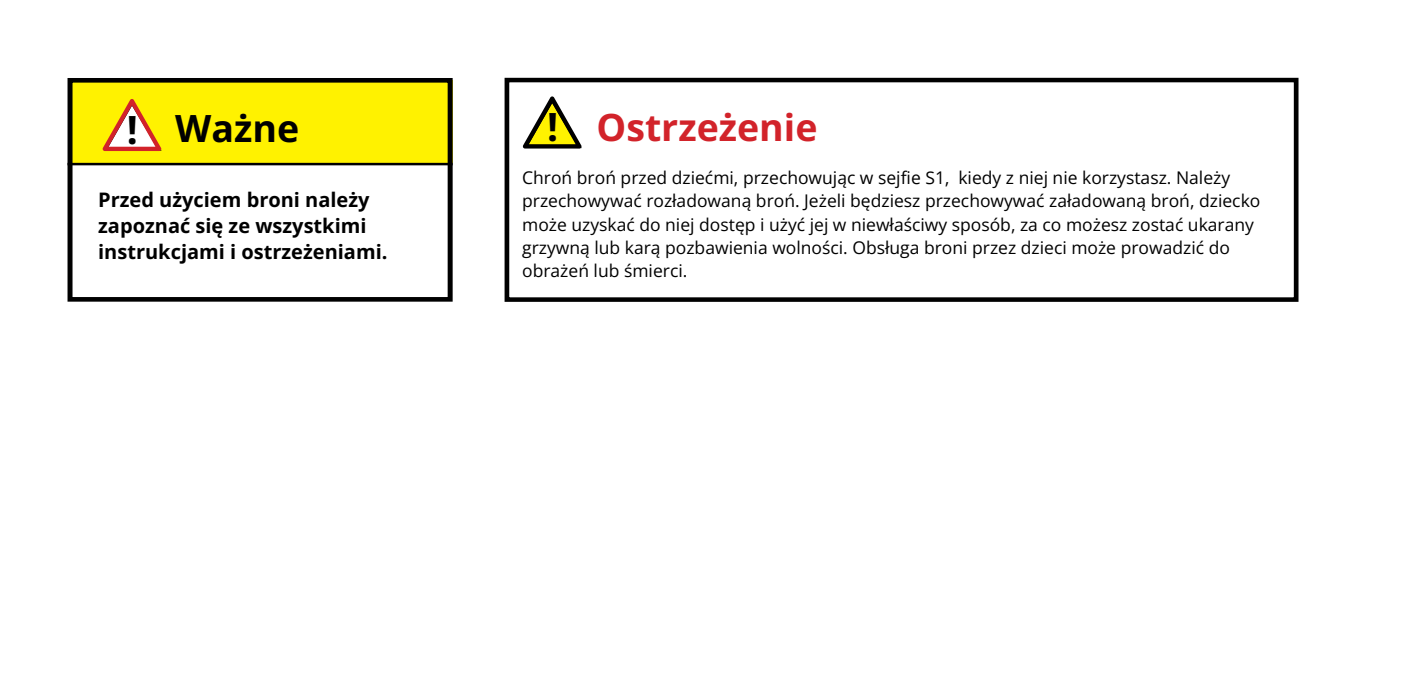
<style>
.page{position:relative;width:1418px;height:675px;background:#fff}
.page>*{position:absolute;margin:0;border:0;box-sizing:border-box;transform-origin:0 0}
.t1{font:700 39px "Open Sans";color:#000}
.t2{font:700 37.5px "Open Sans";color:#d2232a}
.t3{font:700 37.5px "Open Sans";color:#000}
.t4{font:700 20px/26px "Open Sans";color:#000}
.t5{font:17.5px/23.2px "Open Sans";color:#000}
</style>
<div class="page">
<svg style="left:67px;top:78px;width:386px;height:224px"></svg>
<svg style="left:504px;top:77px;width:795px;height:225px"></svg>
<svg style="left:102px;top:99px;width:62px;height:53px"></svg>
<svg style="left:522px;top:96px;width:62px;height:53px"></svg>
<hr style="left:68px;top:163px;width:384px;height:2px;background:#000">
<h2 class="t3" style="left:175px;top:103px;width:126px">Ważne</h2>
<h2 class="t2" style="left:596px;top:101px;width:222px">Ostrzeżenie</h2>
<h1 class="t1" style="left:127px;top:103px;width:13px">!</h1>
<h1 class="t1" style="left:547px;top:100px;width:13px">!</h1>
<p class="t4" style="left:98px;top:186px;width:291px">Przed użyciem broni należy zapoznać się ze wszystkimi instrukcjami i ostrzeżeniami.</p>
<p class="t5" style="left:522px;top:165px;width:739px">Chroń broń przed dziećmi, przechowując w sejfie S1, kiedy z niej nie korzystasz. Należy przechowywać rozładowaną broń. Jeżeli będziesz przechowywać załadowaną broń, dziecko może uzyskać do niej dostęp i użyć jej w niewłaściwy sposób, za co możesz zostać ukarany grzywną lub karą pozbawienia wolności. Obsługa broni przez dzieci może prowadzić do obrażeń lub śmierci.</p>
</div>
